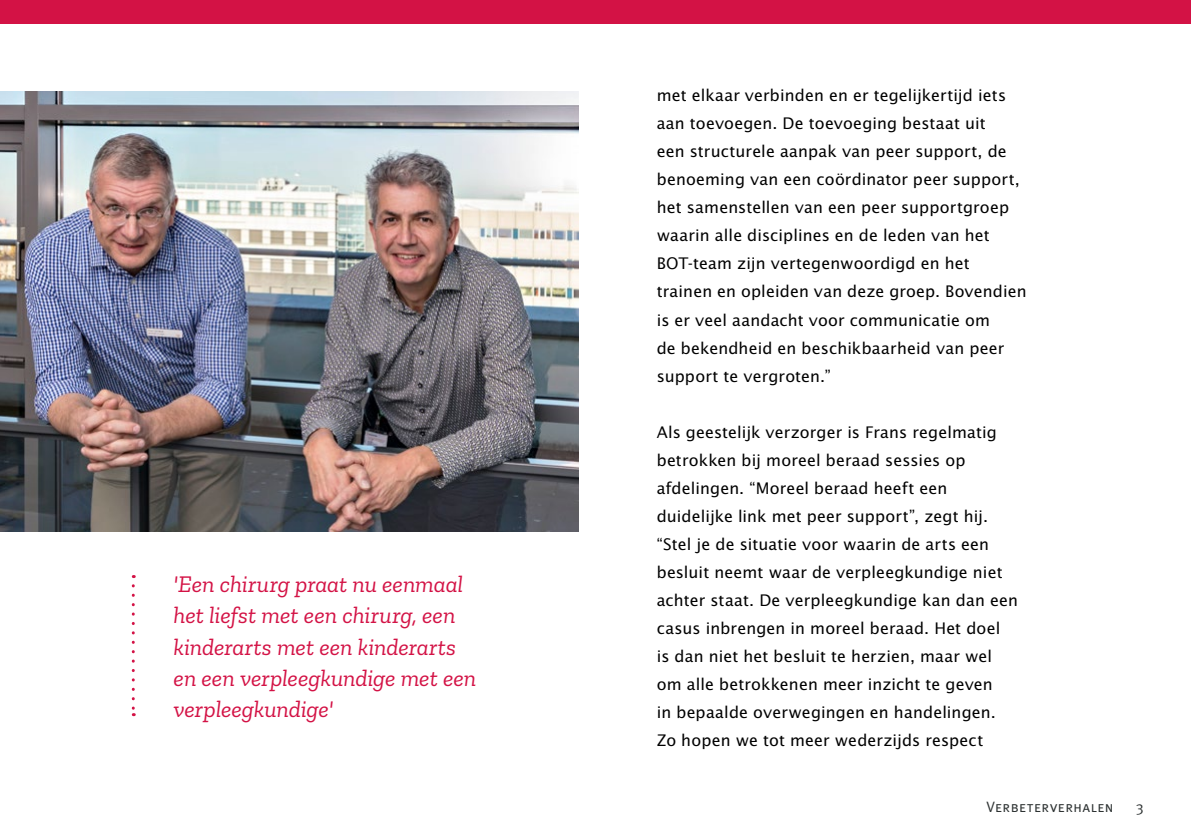
<style>
.page{position:relative;width:1191px;height:840px;background:#fff}
.page>*{position:absolute;margin:0;border:0;box-sizing:border-box;transform-origin:0 0}
.t1{font:italic 23.8px/31px "Zilla Slab";letter-spacing:-.005em;color:#d31245}
.t2{font:16px/28px "Lucida Sans Std";letter-spacing:.005em;color:#000}
.t3{font:15px "Meta Plus Normal Caps";letter-spacing:.02em;color:#2d3232}
.t4{font:15px "Meta Plus Normal";color:#2d3232}
</style>
<div class="page">
<div style="left:0;top:0;width:1191px;height:24px;background:#d31245"></div>
<img style="left:0;top:91px;width:578px;height:440px">
<svg style="left:132px;top:585px;width:3px;height:130px"></svg>
<h1 class="t1" style="left:174px;top:568px;width:304px">'Een chirurg praat nu eenmaal het liefst met een chirurg, een kinderarts met een kinderarts en een verpleegkundige met een verpleegkundige'</h1>
<p class="t2" style="left:656px;top:82px;width:371px">met elkaar verbinden en er tegelijkertijd iets aan toevoegen. De toevoeging bestaat uit<br>een structurele aanpak van peer support, de benoeming van een coördinator peer support, het samenstellen van een peer supportgroep waarin alle disciplines en de leden van het BOT-team zijn vertegenwoordigd en het trainen en opleiden van deze groep. Bovendien is er veel aandacht voor communicatie om<br>de bekendheid en beschikbaarheid van peer support te vergroten.”</p>
<p class="t2" style="left:656px;top:418px;width:363px">Als geestelijk verzorger is Frans regelmatig betrokken bij moreel beraad sessies op afdelingen. “Moreel beraad heeft een duidelijke link met peer support”, zegt hij. “Stel je de situatie voor waarin de arts een besluit neemt waar de verpleegkundige niet achter staat. De verpleegkundige kan dan een casus inbrengen in moreel beraad. Het doel<br>is dan niet het besluit te herzien, maar wel om alle betrokkenen meer inzicht te geven<br>in bepaalde overwegingen en handelingen.<br>Zo hopen we tot meer wederzijds respect</p>
<p class="t3" style="left:986px;top:798px;width:128px">Verbeterverhalen</p>
<p class="t4" style="left:1135px;top:798px;width:10px">3</p>
</div>
